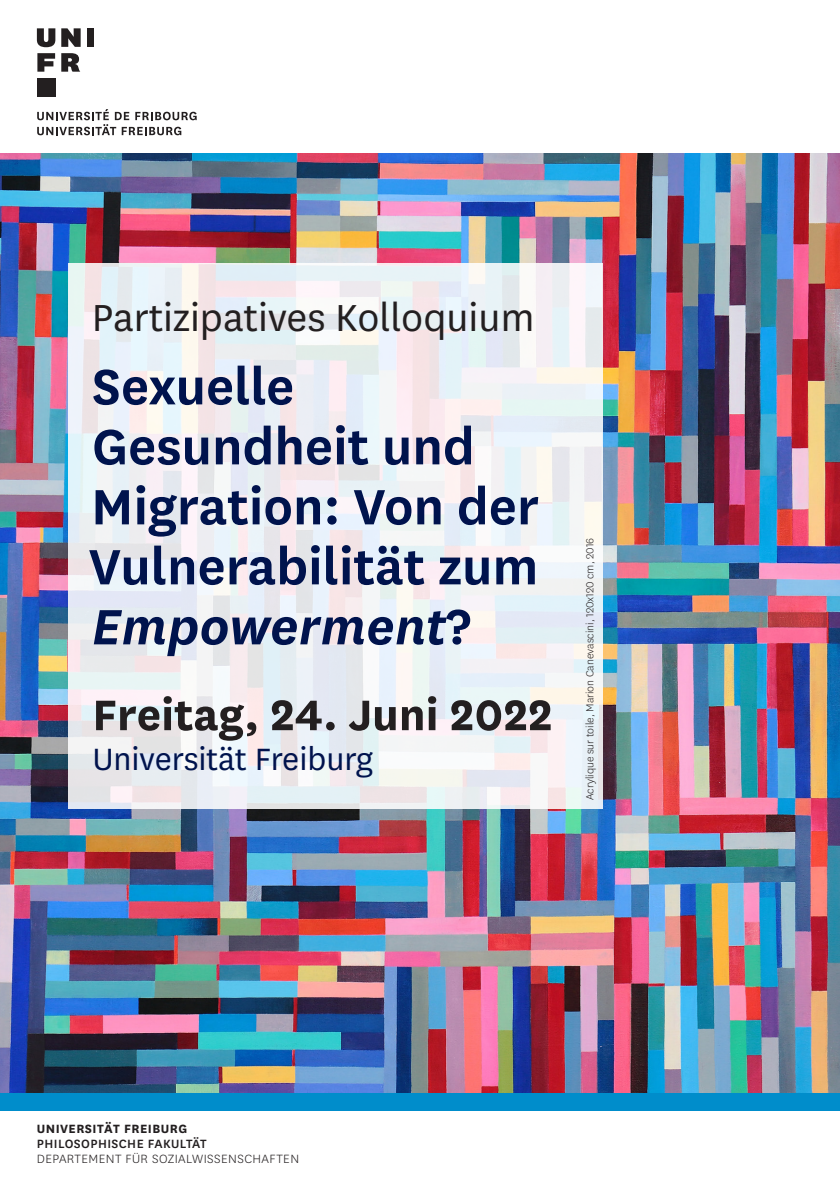
<style>
.page{position:relative;width:840px;height:1191px;background:#fff}
.page>*{position:absolute;margin:0;border:0;box-sizing:border-box;transform-origin:0 0}
.t1{font:600 58px/60px "National Uni Fr";color:#00134d}
.t2{font:700 50px "National Uni Fr";color:#231f20}
.t3{font:44px "National Uni Fr";color:#231f20}
.t4{font:36px "National Uni Fr";color:#00134d}
.t5{font:300 14px "National Uni Fr";letter-spacing:.03em;color:#231f20}
.t6{font:500 14px "National Uni Fr";letter-spacing:.03em;color:#231f20}
.t7{font:700 14px "National Uni Fr";letter-spacing:.03em;color:#231f20}
.t8{font:300 12px "National Uni Fr";color:#231f20}
.s1{font-style:italic}
</style>
<div class="page">
<img style="left:0;top:153px;width:839px;height:940px">
<div style="left:0;top:1093px;width:839px;height:17px;background:#008dcb"></div>
<svg style="left:37px;top:109px;width:159px;height:26px"></svg>
<svg style="left:37px;top:28px;width:18px;height:19px"></svg>
<svg style="left:61px;top:28px;width:20px;height:19px"></svg>
<div style="left:87px;top:28px;width:7px;height:19px;background:#231f20"></div>
<svg style="left:37px;top:53px;width:18px;height:19px"></svg>
<div style="left:37px;top:78px;width:18px;height:18px;background:#231f20"></div>
<svg style="left:61px;top:53px;width:19px;height:19px"></svg>
<svg style="left:68px;top:264px;width:533px;height:545px"></svg>
<p class="t3" style="left:92px;top:288px;width:444px">Partizipatives Kolloquium</p>
<p class="t1" style="left:89px;top:353px;width:451px">Sexuelle<br>Gesundheit und<br>Migration: Von der<br>Vulnerabilität zum<br><span class="s1">Empowerment</span>?</p>
<p class="t2" style="left:92px;top:679px;width:461px">Freitag, 24. Juni 2022</p>
<p class="t4" style="left:93px;top:736px;width:282px">Universität Freiburg</p>
<p class="t8" style="left:582px;top:800px;width:264px;rotate:-90deg">Acrylique sur toile, Marion Canevascini, 120x120 cm, 2016</p>
<p class="t7" style="left:37px;top:1118px;width:152px">UNIVERSITÄT FREIBURG</p>
<p class="t6" style="left:37px;top:1133px;width:171px">PHILOSOPHISCHE FAKULTÄT</p>
<p class="t5" style="left:37px;top:1149px;width:263px">DEPARTEMENT FÜR SOZIALWISSENSCHAFTEN</p>
</div>
